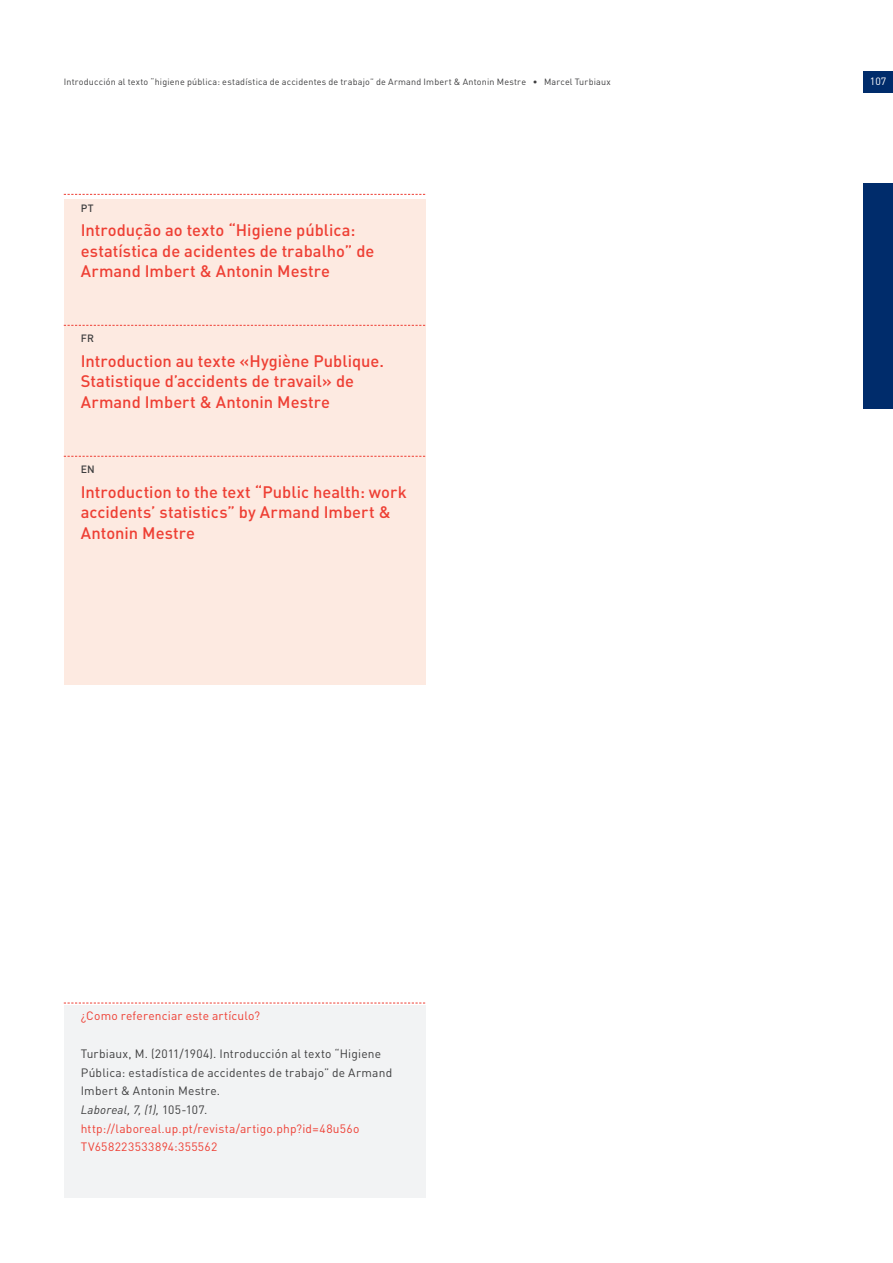
<style>
.page{position:relative;width:893px;height:1263px;background:#fff}
.page>*{position:absolute;margin:0;border:0;box-sizing:border-box;transform-origin:0 0}
.texto_resumo{font:500 16.5px/20.2px "DIN";color:#ee3f34}
.artigo_original_de{font:12px/18.8px "DIN";letter-spacing:.015em;color:#3e3e3f}
.artigo_original_de-2{font:12px "DIN";letter-spacing:.015em;color:#ee3f34}
.texto_resumo-2{font:500 10.5px "DIN";color:#3e3e3f}
.t1{font:10.5px "DIN";color:#fff}
.t2{font:9px "DIN";letter-spacing:.02em;color:#3e3e3f}
.s1{font-style:italic}
.s2{color:#ee3f34}
</style>
<div class="page">
<div style="left:863px;top:72px;width:30px;height:21px;background:#002c6b"></div>
<div style="left:863px;top:183px;width:30px;height:226px;background:#002c6b"></div>
<div style="left:64px;top:199px;width:361px;height:486px;background:#fdeae1"></div>
<svg style="left:64px;top:194px;width:361px;height:1px"></svg>
<svg style="left:64px;top:325px;width:361px;height:1px"></svg>
<svg style="left:64px;top:456px;width:361px;height:1px"></svg>
<div style="left:64px;top:1005px;width:361px;height:193px;background:#f2f3f4"></div>
<svg style="left:64px;top:1003px;width:361px;height:1px"></svg>
<p class="t2" style="left:64px;top:76px;width:548px">Introducción al texto “higiene pública: estadística de accidentes de trabajo” de Armand Imbert &amp; Antonin Mestre • Marcel Turbiaux</p>
<p class="texto_resumo-2" style="left:81px;top:201px;width:14px">PT</p>
<p class="texto_resumo" style="left:81px;top:220px;width:295px">Introdução ao texto “Higiene pública: estatística de acidentes de trabalho” de<br>Armand Imbert &amp; Antonin Mestre</p>
<p class="texto_resumo-2" style="left:81px;top:332px;width:15px">FR</p>
<p class="texto_resumo" style="left:81px;top:351px;width:305px">Introduction au texte «Hygiène Publique.<br>Statistique d’accidents de travail» de<br>Armand Imbert &amp; Antonin Mestre</p>
<p class="texto_resumo-2" style="left:81px;top:463px;width:16px">EN</p>
<p class="texto_resumo" style="left:81px;top:481px;width:328px">Introduction to the text “Public health: work accidents’ statistics” by Armand Imbert &amp;<br>Antonin Mestre</p>
<p class="artigo_original_de-2" style="left:81px;top:1008px;width:181px">¿Como referenciar este artículo?</p>
<p class="artigo_original_de" style="left:81px;top:1044px;width:313px">Turbiaux, M. (2011/1904). Introducción al texto “Higiene Pública: estadística de accidentes de trabajo” de Armand Imbert &amp; Antonin Mestre.<br><span class="s1">Laboreal, 7, (1),</span> 105-107. <span class="s2">http://laboreal.up.pt/revista/artigo.php?id=48u56o TV658223533894:355562</span></p>
<p class="t1" style="left:870px;top:75px;width:18px">107</p>
</div>
